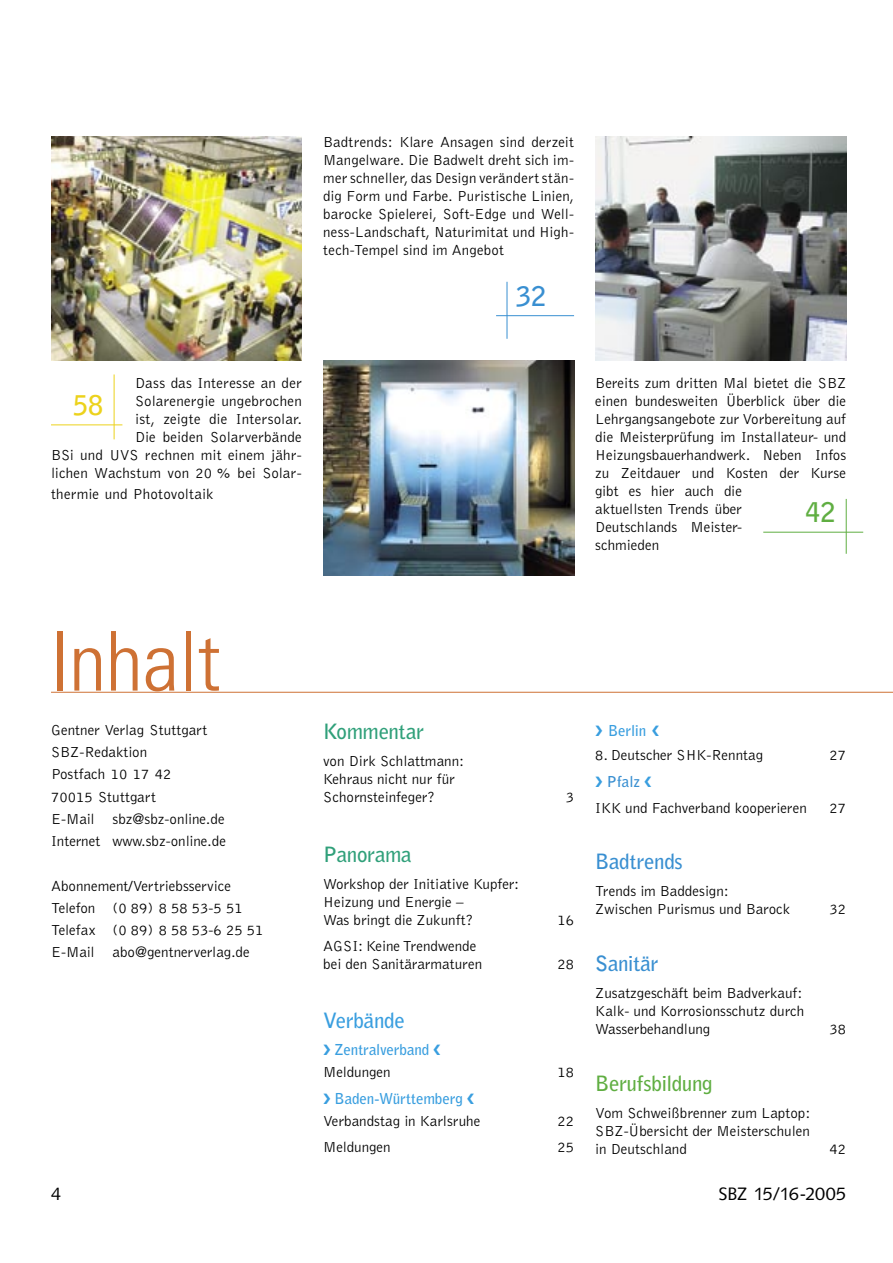
<style>
.page{position:relative;width:893px;height:1263px;background:#fff}
.page>*{position:absolute;margin:0;border:0;box-sizing:border-box;transform-origin:0 0}
.t1{font:300 condensed 82.5px "Univers LT Std";color:#ce7134}
.t2{font:700 27px "Bell Gothic Std";color:#ecd21c}
.t3{font:700 27px "Bell Gothic Std";color:#398fd1}
.t4{font:700 27px "Bell Gothic Std";color:#60ae42}
.SBZ_00-Rubriken{font:700 21px "Bell Gothic Std";letter-spacing:-.015em;color:#30a07a}
.SBZ_00-Rubriken-2{font:700 21px "Bell Gothic Std";letter-spacing:-.015em;color:#398fd1}
.SBZ_00-Rubriken-3{font:700 21px "Bell Gothic Std";letter-spacing:-.02em;color:#60ae42}
.SBZ_00-Rubriken-4{font:700 21px "Bell Gothic Std";letter-spacing:-.02em;color:#399edf}
.t5{font:18px "Syntax LT Std";letter-spacing:-.01em;color:#000}
.SBZ_03-Vorspann{font:300 15px/18px "Bell Gothic Std";color:#000}
.SBZ_00-Rubriken-5{font:700 15px "Bell Gothic Std";letter-spacing:-.01em;color:#399edf}
.SBZ_14-Meldungen_Dachzeile{font:700 15px "Bell Gothic Std";letter-spacing:-.01em;color:#399edf}
.t6{font:700 15px "Bell Gothic Std";color:#398fd1}
.s1{color:#399edf}
</style>
<div class="page">
<img style="left:51px;top:136px;width:251px;height:225px">
<img style="left:323px;top:361px;width:251px;height:214px">
<img style="left:595px;top:136px;width:251px;height:225px">
<hr style="left:51px;top:692px;width:842px;height:1px;background:#ce7134">
<hr style="left:114px;top:374px;width:1px;height:65px;background:#ecd21c">
<hr style="left:51px;top:424px;width:71px;height:1px;background:#ecd21c">
<hr style="left:507px;top:282px;width:1px;height:57px;background:#398fd1">
<hr style="left:496px;top:315px;width:78px;height:1px;background:#398fd1">
<hr style="left:846px;top:499px;width:1px;height:55px;background:#60ae42">
<hr style="left:763px;top:532px;width:100px;height:1px;background:#60ae42">
<p class="SBZ_03-Vorspann" style="left:323px;top:134px;width:252px;text-align:justify">Badtrends: Klare Ansagen sind derzeit Mangelware. Die Badwelt dreht sich im&shy;mer schneller, das Design verändert stän&shy;dig Form und Farbe. Puristische Linien, barocke Spielerei, Soft-Edge und Well&shy;ness-Landschaft, Naturimitat und High&shy;tech-Tempel sind im Angebot</p>
<p class="SBZ_03-Vorspann" style="left:51px;top:375px;width:252px;text-align:right">Dass das Interesse an der<br>Solarenergie ungebrochen<br>ist, zeigte die Intersolar.<br>Die beiden Solarverbände<br>BSi und UVS rechnen mit einem jähr&shy;lichen Wachstum von 20 % bei Solar-</p>
<p class="SBZ_03-Vorspann" style="left:51px;top:485px;width:164px">thermie und Photovoltaik</p>
<p class="t2" style="left:73px;top:389px;width:32px">58</p>
<p class="t3" style="left:516px;top:279px;width:32px">32</p>
<p class="SBZ_03-Vorspann" style="left:595px;top:375px;width:252px">Bereits zum dritten Mal bietet die SBZ einen bundesweiten Überblick über die<br>Lehrgangsangebote zur Vorbereitung auf die Meisterprüfung im Installateur- und<br>Heizungsbauerhandwerk. Neben Infos zu Zeitdauer und Kosten der Kurse gibt es hier auch die<br>aktuellsten Trends über<br>Deutschlands Meister-<br>schmieden</p>
<p class="t4" style="left:805px;top:496px;width:32px">42</p>
<p class="t1" style="left:51px;top:612px;width:171px">Inhalt</p>
<p class="SBZ_03-Vorspann" style="left:51px;top:721px;width:158px">Gentner Verlag Stuttgart</p>
<p class="SBZ_03-Vorspann" style="left:51px;top:743px;width:98px">SBZ-Redaktion</p>
<p class="SBZ_03-Vorspann" style="left:51px;top:766px;width:122px">Postfach 10 17 42</p>
<p class="SBZ_03-Vorspann" style="left:51px;top:788px;width:106px">70015 Stuttgart</p>
<p class="SBZ_03-Vorspann" style="left:51px;top:810px;width:175px">E-Mail sbz@sbz-online.de</p>
<p class="SBZ_03-Vorspann" style="left:51px;top:832px;width:177px">Internet www.sbz-online.de</p>
<p class="SBZ_03-Vorspann" style="left:51px;top:877px;width:182px">Abonnement/Vertriebsservice</p>
<p class="SBZ_03-Vorspann" style="left:51px;top:899px;width:193px">Telefon (0 89) 8 58 53-5 51</p>
<p class="SBZ_03-Vorspann" style="left:51px;top:921px;width:214px">Telefax (0 89) 8 58 53-6 25 51</p>
<p class="SBZ_03-Vorspann" style="left:51px;top:944px;width:200px">E-Mail abo@gentnerverlag.de</p>
<p class="SBZ_00-Rubriken" style="left:323px;top:719px;width:103px">Kommentar</p>
<p class="SBZ_03-Vorspann" style="left:323px;top:752px;width:142px">von Dirk Schlattmann:</p>
<p class="SBZ_03-Vorspann" style="left:323px;top:770px;width:133px">Kehraus nicht nur für<br>Schornsteinfeger?</p>
<p class="SBZ_00-Rubriken" style="left:323px;top:842px;width:90px">Panorama</p>
<p class="SBZ_03-Vorspann" style="left:323px;top:875px;width:197px">Workshop der Initiative Kupfer:<br>Heizung und Energie –<br>Was bringt die Zukunft?</p>
<p class="SBZ_03-Vorspann" style="left:323px;top:938px;width:160px">AGSI: Keine Trendwende bei den Sanitärarmaturen</p>
<p class="SBZ_03-Vorspann" style="left:566px;top:788px;width:10px">3</p>
<p class="SBZ_03-Vorspann" style="left:557px;top:911px;width:18px">16</p>
<p class="SBZ_03-Vorspann" style="left:557px;top:956px;width:18px">28</p>
<p class="SBZ_00-Rubriken-4" style="left:323px;top:1008px;width:83px">Verbände</p>
<p class="SBZ_00-Rubriken-5" style="left:323px;top:1040px;width:119px">❯ Zentralverband ❮</p>
<p class="SBZ_03-Vorspann" style="left:323px;top:1063px;width:69px">Meldungen</p>
<p class="SBZ_03-Vorspann" style="left:557px;top:1063px;width:18px">18</p>
<p class="SBZ_00-Rubriken-5" style="left:323px;top:1089px;width:153px">❯ Baden-Württemberg ❮</p>
<p class="SBZ_03-Vorspann" style="left:323px;top:1112px;width:159px">Verbandstag in Karlsruhe</p>
<p class="SBZ_03-Vorspann" style="left:557px;top:1112px;width:18px">22</p>
<p class="SBZ_03-Vorspann" style="left:323px;top:1139px;width:69px">Meldungen</p>
<p class="SBZ_03-Vorspann" style="left:557px;top:1139px;width:18px">25</p>
<p class="SBZ_14-Meldungen_Dachzeile" style="left:595px;top:721px;width:66px">❯ Berlin ❮</p>
<p class="SBZ_03-Vorspann" style="left:595px;top:747px;width:169px">8. Deutscher SHK-Renntag</p>
<p class="SBZ_03-Vorspann" style="left:829px;top:747px;width:18px">27</p>
<p class="t6" style="left:607px;top:772px;width:47px">Pfalz <span class="s1">❮</span></p>
<p class="SBZ_03-Vorspann" style="left:595px;top:800px;width:213px">IKK und Fachverband kooperieren</p>
<p class="SBZ_03-Vorspann" style="left:829px;top:800px;width:18px">27</p>
<p class="SBZ_00-Rubriken-2" style="left:595px;top:849px;width:89px">Badtrends</p>
<p class="SBZ_03-Vorspann" style="left:595px;top:882px;width:197px">Trends im Baddesign:<br>Zwischen Purismus und Barock</p>
<p class="SBZ_03-Vorspann" style="left:829px;top:900px;width:18px">32</p>
<p class="SBZ_00-Rubriken-2" style="left:595px;top:951px;width:65px">Sanitär</p>
<p class="SBZ_03-Vorspann" style="left:595px;top:984px;width:211px">Zusatzgeschäft beim Badverkauf:<br>Kalk- und Korrosionsschutz durch<br>Wasserbehandlung</p>
<p class="SBZ_00-Rubriken-3" style="left:595px;top:1071px;width:119px">Berufsbildung</p>
<p class="SBZ_03-Vorspann" style="left:595px;top:1104px;width:217px;text-align:justify">Vom Schweißbrenner zum Laptop:<br>SBZ-Übersicht der Meisterschulen in Deutschland</p>
<p class="SBZ_03-Vorspann" style="left:829px;top:1020px;width:18px">38</p>
<p class="SBZ_03-Vorspann" style="left:829px;top:1140px;width:18px">42</p>
<p class="t5" style="left:51px;top:1183px;width:12px">4</p>
<p class="t5" style="left:718px;top:1183px;width:129px">SBZ 15/16-2005</p>
</div>
